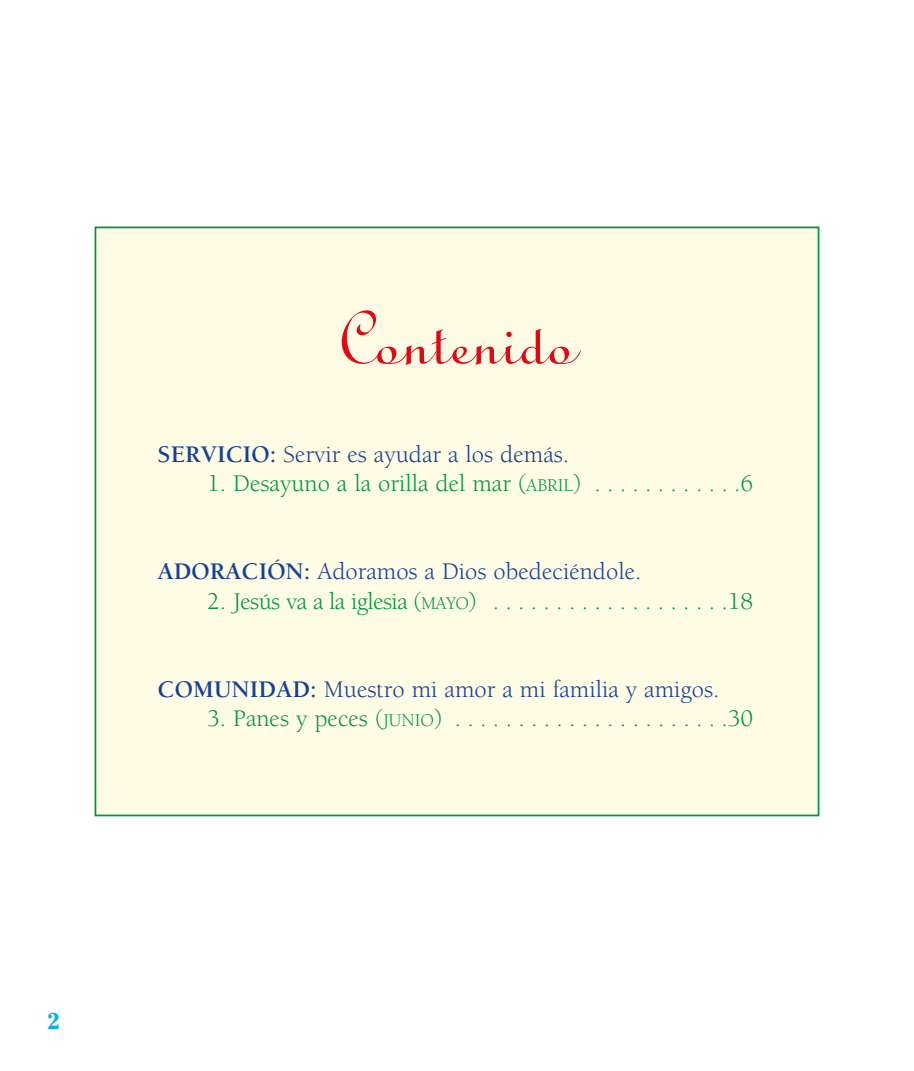
<style>
.page{position:relative;width:914px;height:1071px;background:#fff}
.page>*{position:absolute;margin:0;border:0;box-sizing:border-box;transform-origin:0 0}
.t1{font:84px "Linoscript";color:#e30613}
.t2{font:24.5px "Berkeley";color:#164194}
.t3{font:24.5px "Berkeley";color:#009641}
.t4{font:24.5px "Berkeley";letter-spacing:-.025em;color:#009641}
.t5{font:700 22.75px "Cheltenham";color:#00b1eb}
.s1{font-weight:700}
.s2{font-size:18.38px}
</style>
<div class="page">
<div style="left:96px;top:228px;width:721px;height:587px;background:#fffce5"></div>
<h1 class="t1" style="left:340px;top:296px;width:235px">Contenido</h1>
<p class="t2" style="left:158px;top:441px;width:413px"><span class="s1">SERVICIO:</span> Servir es ayudar a los demás.</p>
<p class="t3" style="left:207px;top:471px;width:547px">1. Desayuno a la orilla del mar (<span class="s2">ABRIL</span>) . . . . . . . . . . . .6</p>
<p class="t2" style="left:158px;top:559px;width:485px"><span class="s1">ADORACIÓN:</span> Adoramos a Dios obedeciéndole.</p>
<p class="t4" style="left:207px;top:588px;width:547px">2. Jesús va a la iglesia (<span class="s2">MAYO</span>) . . . . . . . . . . . . . . . . . . .18</p>
<p class="t2" style="left:158px;top:676px;width:563px"><span class="s1">COMUNIDAD:</span> Muestro mi amor a mi familia y amigos.</p>
<p class="t3" style="left:207px;top:706px;width:547px">3. Panes y peces (<span class="s2">JUNIO</span>) . . . . . . . . . . . . . . . . . . . . . .30</p>
<p class="t5" style="left:47px;top:1007px;width:14px">2</p>
</div>
